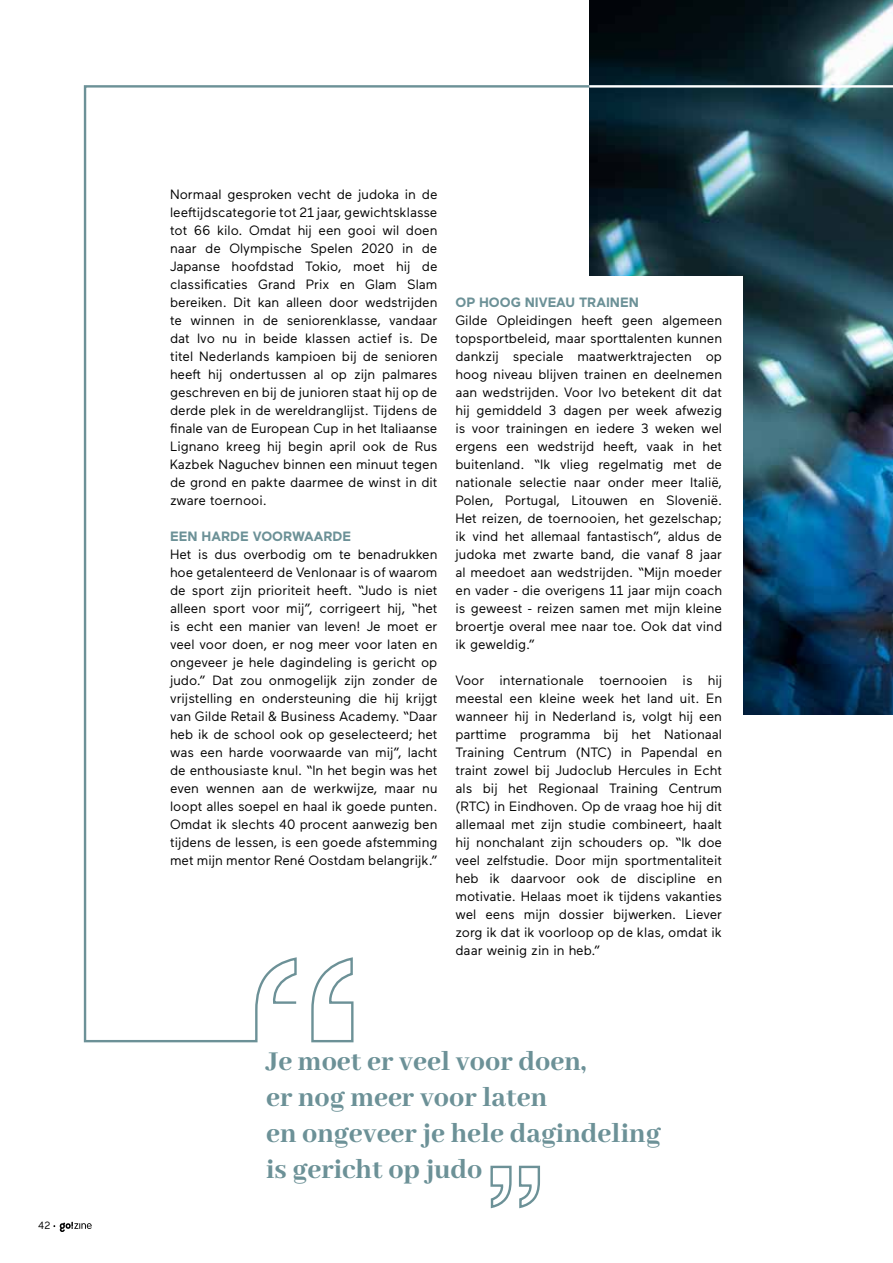
<style>
.page{position:relative;width:893px;height:1263px;background:#fff}
.page>*{position:absolute;margin:0;border:0;box-sizing:border-box;transform-origin:0 0}
.t1{font:800 30px/36px "Abhaya Libre";color:#6c9197}
.t2{font:13.5px/18px "Maax";color:#000;text-align:justify}
.t3{font:700 13.5px "Maax";color:#6c9197}
.t4{font:10.5px "Maax";color:#000}
</style>
<div class="page">
<svg style="left:83px;top:85px;width:504px;height:958px"></svg>
<svg style="left:310px;top:956px;width:45px;height:87px"></svg>
<svg style="left:490px;top:1165px;width:50px;height:44px"></svg>
<img style="left:589px;top:0;width:304px;height:84px">
<img style="left:587px;top:84px;width:306px;height:631px">
<div style="left:446px;top:276px;width:297px;height:487px;background:#fff"></div>
<svg style="left:53px;top:1222px;width:39px;height:10px"></svg>
<p class="t4" style="left:38px;top:1218px;width:14px">42</p>
<p class="t2" style="left:170px;top:185px;width:269px">Normaal gesproken vecht de judoka in de leeftijdscategorie tot 21 jaar, gewichtsklasse tot 66 kilo. Omdat hij een gooi wil doen naar de Olympische Spelen 2020 in de Japanse hoofdstad Tokio, moet hij de classificaties Grand Prix en Glam Slam bereiken. Dit kan alleen door wedstrijden te winnen in de seniorenklasse, vandaar dat Ivo nu in beide klassen actief is. De titel Nederlands kampioen bij de senioren heeft hij ondertussen al op zijn palmares geschreven en bij de junioren staat hij op de derde plek in de wereldranglijst. Tijdens de finale van de European Cup in het Italiaanse Lignano kreeg hij begin april ook de Rus Kazbek Naguchev binnen een minuut tegen de grond en pakte daarmee de winst in dit zware toernooi.</p>
<p class="t3" style="left:170px;top:528px;width:183px">EEN HARDE VOORWAARDE</p>
<p class="t2" style="left:170px;top:545px;width:269px">Het is dus overbodig om te benadrukken hoe getalenteerd de Venlonaar is of waarom de sport zijn prioriteit heeft. “Judo is niet alleen sport voor mij”, corrigeert hij, “het is echt een manier van leven! Je moet er veel voor doen, er nog meer voor laten en ongeveer je hele dagindeling is gericht op judo.” Dat zou onmogelijk zijn zonder de vrijstelling en ondersteuning die hij krijgt van Gilde Retail &amp; Business Academy. “Daar heb ik de school ook op geselecteerd; het was een harde voorwaarde van mij”, lacht de enthousiaste knul. “In het begin was het even wennen aan de werkwijze, maar nu loopt alles soepel en haal ik goede punten.<br>Omdat ik slechts 40 procent aanwezig ben tijdens de lessen, is een goede afstemming met mijn mentor René Oostdam belangrijk.”</p>
<p class="t3" style="left:455px;top:294px;width:185px">OP HOOG NIVEAU TRAINEN</p>
<p class="t2" style="left:455px;top:311px;width:268px">Gilde Opleidingen heeft geen algemeen topsportbeleid, maar sporttalenten kunnen dankzij speciale maatwerktrajecten op hoog niveau blijven trainen en deelnemen aan wedstrijden. Voor Ivo betekent dit dat hij gemiddeld 3 dagen per week afwezig is voor trainingen en iedere 3 weken wel ergens een wedstrijd heeft, vaak in het buitenland. “Ik vlieg regelmatig met de nationale selectie naar onder meer Italië, Polen, Portugal, Litouwen en Slovenië.<br>Het reizen, de toernooien, het gezelschap; ik vind het allemaal fantastisch”, aldus de judoka met zwarte band, die vanaf 8 jaar al meedoet aan wedstrijden. “Mijn moeder en vader - die overigens 11 jaar mijn coach is geweest - reizen samen met mijn kleine broertje overal mee naar toe. Ook dat vind ik geweldig.”</p>
<p class="t2" style="left:455px;top:671px;width:268px">Voor internationale toernooien is hij meestal een kleine week het land uit. En wanneer hij in Nederland is, volgt hij een parttime programma bij het Nationaal Training Centrum (NTC) in Papendal en traint zowel bij Judoclub Hercules in Echt als bij het Regionaal Training Centrum (RTC) in Eindhoven. Op de vraag hoe hij dit allemaal met zijn studie combineert, haalt hij nonchalant zijn schouders op. “Ik doe veel zelfstudie. Door mijn sportmentaliteit heb ik daarvoor ook de discipline en motivatie. Helaas moet ik tijdens vakanties wel eens mijn dossier bijwerken. Liever zorg ik dat ik voorloop op de klas, omdat ik daar weinig zin in heb.”</p>
<h1 class="t1" style="left:266px;top:1045px;width:396px">Je moet er veel voor doen,<br>er nog meer voor laten<br>en ongeveer je hele dagindeling is gericht op judo</h1>
</div>
